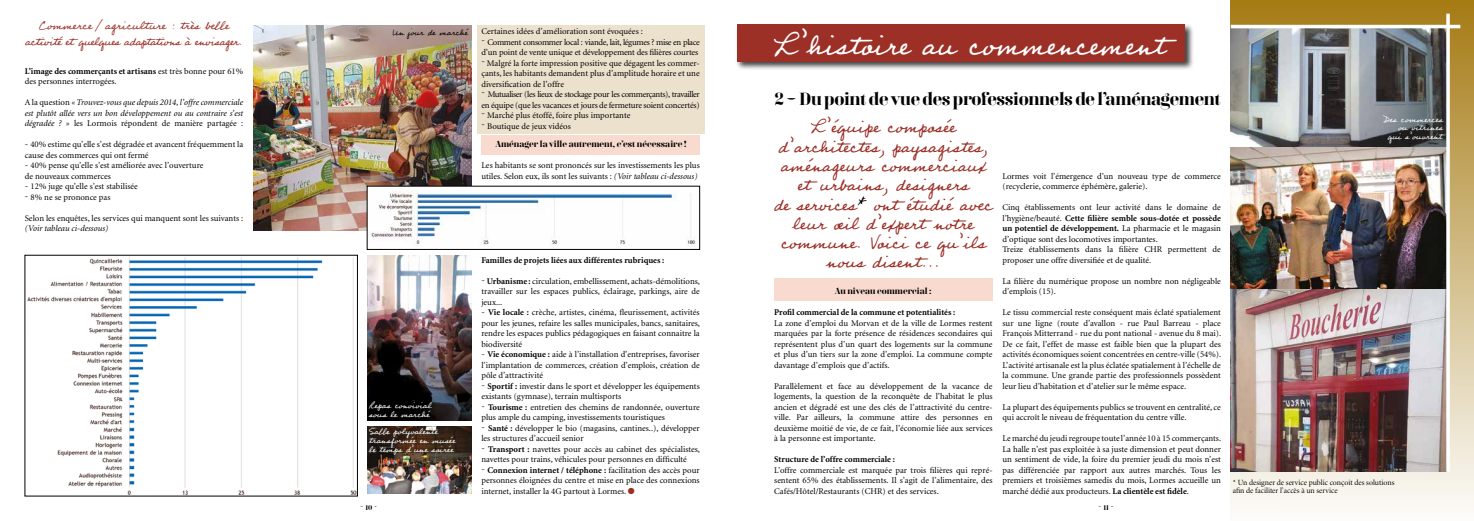
<style>
.page{position:relative;width:1474px;height:521px;background:#fff}
.page>*{position:absolute;margin:0;border:0;box-sizing:border-box;transform-origin:0 0}
.t1{font:35px "Professor";color:#fff}
.t2{font:21px/19.2px "Professor";color:#9c2f26;text-align:center}
.t3{font:700 17.5px "Carina Pro";letter-spacing:-.02em;color:#000}
.t4{font:14px/15.8px "Professor";letter-spacing:-.04em;color:#9c2f26;text-align:center}
.t5{font:10.5px/8.8px "Professor";color:#fff}
.t6{font:10.5px "Professor";color:#000}
.t7{font:10.5px "Gloss Drop";color:#000}
.t8{font:8.75px/10.5px "Minion";color:#000}
.t9{font:italic 8.75px/10.5px "Minion";color:#000;text-align:justify}
.t10{font:700 8.75px "Minion";color:#000}
.t11{font:8.75px/10.5px "Minion";letter-spacing:-.035em;color:#000}
.t12{font:8.75px/10.5px "Minion";letter-spacing:-.03em;color:#000}
.t13{font:700 8.75px "Carina Pro";color:#000}
.t14{font:7.88px/8.8px "Minion Display";color:#000}
.s1{font-weight:700}
.s2{font-style:normal}
.s3{font-family:"Gloss Drop";font-size:13.12px}
.s4{font-style:italic}
.s5{color:#9c2f26}
.s6{font-family:"Gloss Drop";font-weight:400;font-size:35px}
.s7{color:#000}
.s8{font-family:"Carina Pro";font-weight:700;font-size:7px}
</style>
<div class="page">
<div style="left:774px;top:278px;width:218px;height:23px;background:#f8dbce"></div>
<div style="left:481px;top:135px;width:218px;height:20px;background:#f8dbce"></div>
<div style="left:1230px;top:0;width:243px;height:521px;background:linear-gradient(to bottom,#a67b16,#fdfcfa)"></div>
<div style="left:477px;top:25px;width:227px;height:109px;background:#ece1cd"></div>
<img style="left:27px;top:257px;width:328px;height:237px">
<img style="left:253px;top:25px;width:218px;height:206px">
<img style="left:367px;top:426px;width:104px;height:68px">
<img style="left:367px;top:255px;width:104px;height:165px">
<div style="left:735px;top:23px;width:458px;height:48px;background:#000;opacity:.75"></div>
<div style="left:737px;top:25px;width:447px;height:37px;background:#9c2f26"></div>
<img style="left:1230px;top:28px;width:216px;height:444px">
<hr style="left:1446px;top:14px;width:3px;height:458px;background:#fff">
<hr style="left:1230px;top:25px;width:230px;height:3px;background:#fff">
<img style="left:369px;top:188px;width:327px;height:58px">
<h3 class="t4" style="left:25px;top:16px;width:219px">Commerce / agriculture : très belle activité et quelques adaptations à envisager.</h3>
<p class="t8" style="left:25px;top:66px;width:220px"><span class="s1">L’image des commerçants et artisans</span> est très bonne pour 61% des personnes interrogées.</p>
<p class="t9" style="left:25px;top:97px;width:220px"><span class="s2">A la question</span> « Trouvez-vous que depuis 2014, l’offre commerciale est plutôt allée vers un bon développement ou au contraire s’est dégradée ? » <span class="s2">les Lormois répondent de manière partagée :</span></p>
<p class="t8" style="left:25px;top:139px;width:220px"><span class="s3">-</span> 40% estime qu’elle s’est dégradée et avancent fréquemment la cause des commerces qui ont fermé</p>
<p class="t8" style="left:25px;top:160px;width:180px"><span class="s3">-</span> 40% pense qu’elle s’est améliorée avec l’ouverture de nouveaux commerces</p>
<p class="t8" style="left:25px;top:181px;width:114px"><span class="s3">-</span> 12% juge qu’elle s’est stabilisée</p>
<p class="t8" style="left:25px;top:192px;width:87px"><span class="s3">-</span> 8% ne se prononce pas</p>
<p class="t8" style="left:25px;top:213px;width:220px">Selon les enquêtes, les services qui manquent sont les suivants :</p>
<p class="t9" style="left:25px;top:223px;width:85px">(Voir tableau ci-dessous)</p>
<p class="t6" style="left:392px;top:25px;width:77px">Un jour de marché</p>
<p class="t8" style="left:481px;top:26px;width:163px">Certaines idées d’amélioration sont évoquées :</p>
<p class="t12" style="left:481px;top:37px;width:220px"><span class="s3">-</span> Comment consommer local : viande, lait, légumes ? mise en place d’un point de vente unique et développement des filières courtes</p>
<p class="t8" style="left:481px;top:58px;width:220px;text-align:justify"><span class="s3">-</span> Malgré la forte impression positive que dégagent les commer&shy;çants, les habitants demandent plus d’amplitude horaire et une diversification de l’offre</p>
<p class="t11" style="left:481px;top:89px;width:220px"><span class="s3">-</span> Mutualiser (les lieux de stockage pour les commerçants), travailler en équipe (que les vacances et jours de fermeture soient concertés)</p>
<p class="t8" style="left:481px;top:110px;width:150px"><span class="s3">-</span> Marché plus étoffé, foire plus importante</p>
<p class="t8" style="left:481px;top:121px;width:91px"><span class="s3">-</span> Boutique de jeux vidéos</p>
<p class="t13" style="left:496px;top:137px;width:192px">Aménager la ville autrement, c’est nécessaire !</p>
<p class="t8" style="left:481px;top:160px;width:220px">Les habitants se sont prononcés sur les investissements les plus utiles. Selon eux, ils sont les suivants : <span class="s4">(Voir tableau ci-dessous)</span></p>
<p class="t5" style="left:369px;top:400px;width:64px">Repas convivial sous le marché</p>
<p class="t5" style="left:369px;top:426px;width:88px">Salle polyvalente transformée en musée le temps d’une soirée</p>
<p class="t10" style="left:481px;top:255px;width:184px">Familles de projets liées aux différentes rubriques :</p>
<p class="t8" style="left:481px;top:276px;width:220px;text-align:justify"><span class="s3">-</span> <span class="s1">Urbanisme :</span> circulation, embellissement, achats-démolitions, travailler sur les espaces publics, éclairage, parkings, aire de jeux...</p>
<p class="t8" style="left:481px;top:307px;width:220px;text-align:justify"><span class="s3">-</span> <span class="s1">Vie locale :</span> crèche, artistes, cinéma, fleurissement, activités pour les jeunes, refaire les salles municipales, bancs, sanitaires, rendre les espaces publics pédagogiques en faisant connaitre la biodiversité</p>
<p class="t8" style="left:481px;top:349px;width:220px;text-align:justify"><span class="s3">-</span> <span class="s1">Vie économique :</span> aide à l’installation d’entreprises, favoriser l’implantation de commerces, création d’emplois, création de pôle d’attractivité</p>
<p class="t8" style="left:481px;top:381px;width:220px"><span class="s3">-</span> <span class="s1">Sportif :</span> investir dans le sport et développer les équipements existants (gymnase), terrain multisports</p>
<p class="t8" style="left:481px;top:402px;width:220px"><span class="s3">-</span> <span class="s1">Tourisme :</span> entretien des chemins de randonnée, ouverture plus ample du camping, investissements touristiques</p>
<p class="t8" style="left:481px;top:423px;width:220px"><span class="s3">-</span> <span class="s1">Santé :</span> développer le bio (magasins, cantines..), développer les structures d’accueil senior</p>
<p class="t8" style="left:481px;top:444px;width:220px"><span class="s3">-</span> <span class="s1">Transport :</span> navettes pour accès au cabinet des spécialistes, navettes pour trains, véhicules pour personnes en difficulté</p>
<p class="t8" style="left:481px;top:465px;width:220px;text-align:justify"><span class="s3">-</span> <span class="s1">Connexion internet / téléphone :</span> facilitation des accès pour personnes éloignées du centre et mise en place des connexions internet, installer la 4G partout à Lormes. <span class="s5">●</span></p>
<h1 class="t1" style="left:774px;top:22px;width:392px">L’histoire au commencement</h1>
<h3 class="t3" style="left:774px;top:86px;width:448px">2 <span class="s6">-</span> Du point de vue des professionnels de l’aménagement</h3>
<h2 class="t2" style="left:774px;top:116px;width:220px">L’équipe composée d’architectes, paysagistes, aménageurs commerciaux et urbains, designers<br>de services<span class="s7">*</span> ont étudié avec leur œil d’expert notre commune. Voici ce qu’ils nous disent...</h2>
<p class="t13" style="left:835px;top:284px;width:98px">Au niveau commercial :</p>
<p class="t10" style="left:774px;top:308px;width:183px">Profil commercial de la commune et potentialités :</p>
<p class="t8" style="left:774px;top:318px;width:220px;text-align:justify">La zone d’emploi du Morvan et de la ville de Lormes restent marquées par la forte présence de résidences secondaires qui représentent plus d’un quart des logements sur la commune et plus d’un tiers sur la zone d’emploi. La commune compte davantage d’emplois que d’actifs.</p>
<p class="t8" style="left:774px;top:381px;width:220px;text-align:justify">Parallèlement et face au développement de la vacance de logements, la question de la reconquête de l’habitat le plus ancien et dégradé est une des clés de l’attractivité du centre&shy;ville. Par ailleurs, la commune attire des personnes en deuxième moitié de vie, de ce fait, l’économie liée aux services à la personne est importante.</p>
<p class="t10" style="left:774px;top:455px;width:122px">Structure de l’offre commerciale :</p>
<p class="t8" style="left:774px;top:465px;width:220px;text-align:justify">L’offre commerciale est marquée par trois filières qui repré&shy;sentent 65% des établissements. Il s’agit de l’alimentaire, des Cafés/Hôtel/Restaurants (CHR) et des services.</p>
<p class="t8" style="left:1002px;top:171px;width:220px">Lormes voit l’émergence d’un nouveau type de commerce (recyclerie, commerce éphémère, galerie).</p>
<p class="t8" style="left:1002px;top:202px;width:220px">Cinq établissements ont leur activité dans le domaine de l’hygiène/beauté. <span class="s1">Cette filière semble sous-dotée et possède un potentiel de développement.</span> La pharmacie et le magasin d’optique sont des locomotives importantes.<br>Treize établissements dans la filière CHR permettent de proposer une offre diversifiée et de qualité.</p>
<p class="t8" style="left:1002px;top:276px;width:220px">La filière du numérique propose un nombre non négligeable d’emplois (15).</p>
<p class="t8" style="left:1002px;top:307px;width:220px;text-align:justify">Le tissu commercial reste conséquent mais éclaté spatialement sur une ligne (route d’avallon - rue Paul Barreau - place François Mitterrand - rue du pont national - avenue du 8 mai).<br>De ce fait, l’effet de masse est faible bien que la plupart des activités économiques soient concentrées en centre-ville (54%).<br>L’activité artisanale est la plus éclatée spatialement à l’échelle de la commune. Une grande partie des professionnels possèdent leur lieu d’habitation et d’atelier sur le même espace.</p>
<p class="t8" style="left:1002px;top:402px;width:220px">La plupart des équipements publics se trouvent en centralité, ce qui accroît le niveau de fréquentation du centre ville.</p>
<p class="t8" style="left:1002px;top:433px;width:220px;text-align:justify">Le marché du jeudi regroupe toute l’année 10 à 15 commerçants.<br>La halle n’est pas exploitée à sa juste dimension et peut donner un sentiment de vide, la foire du premier jeudi du mois n’est pas différenciée par rapport aux autres marchés. Tous les premiers et troisièmes samedis du mois, Lormes accueille un marché dédié aux producteurs. <span class="s1">La clientèle est fidèle</span>.</p>
<p class="t7" style="left:360px;top:500px;width:18px">-<span class="s8">10</span>-</p>
<p class="t7" style="left:1098px;top:500px;width:17px">-<span class="s8">11</span>-</p>
<p class="t5" style="left:1383px;top:114px;width:61px;text-align:right">Des commerces ou vitrines qui s’ouvrent</p>
<p class="t14" style="left:1232px;top:478px;width:163px">* Un designer de service public conçoit des solutions afin de faciliter l’accès à un service</p>
</div>
